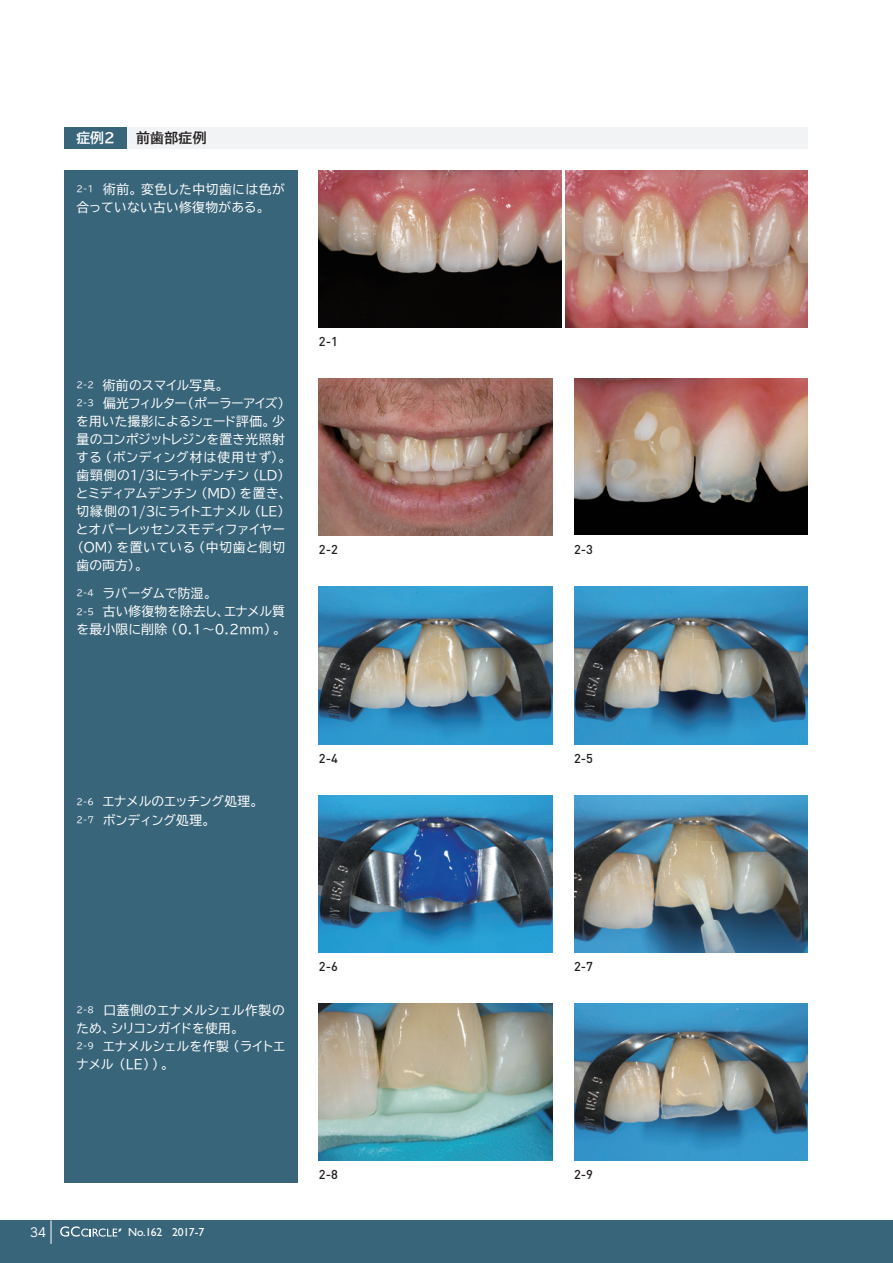
<style>
.page{position:relative;width:893px;height:1263px;background:#fff}
.page>*{position:absolute;margin:0;border:0;box-sizing:border-box;transform-origin:0 0}
.t1{font:700 13.8px "TBUD Go Std";letter-spacing:.025em;color:#231f20}
.t2{font:700 13.8px "TBUD Go Std";color:#fff}
.t3{font:13.35px "Copperplate Gothic Std 29 AB";color:#fff}
.t4{font:12.75px/18px "TBUD Go Std";letter-spacing:-.005em;color:#fff}
.t5{font:12.75px/18px "TBUD Go Std";letter-spacing:-.035em;color:#fff}
.t6{font:12.75px/18.1px "TBUD Go Std";letter-spacing:.025em;color:#fff}
.t7{font:500 12.75px "DINOT";color:#231f20}
.t8{font:12.75px "TBUD Go Std";letter-spacing:-.07em;color:#fff}
.t9{font:12.75px "TBUD Go Std";letter-spacing:-.03em;color:#fff}
.t10{font:12.75px "TBUD Go Std";letter-spacing:.04em;color:#fff}
.t11{font:12.75px "TBUD Go Std";letter-spacing:-.025em;color:#fff}
.t12{font:12.75px "TBUD Go Std";letter-spacing:.03em;color:#fff}
.t13{font:11.7px "Gill Sans Std";letter-spacing:-.02em;color:#fff}
.s1{font-size:8.55px}
</style>
<div class="page">
<div style="left:0;top:1220px;width:893px;height:43px;background:#39657a"></div>
<div style="left:64px;top:128px;width:64px;height:21px;background:#39657a"></div>
<div style="left:128px;top:128px;width:680px;height:21px;background:#f2f3f4"></div>
<img style="left:319px;top:170px;width:242px;height:157px">
<img style="left:566px;top:170px;width:242px;height:157px">
<img style="left:319px;top:378px;width:234px;height:158px">
<img style="left:574px;top:378px;width:234px;height:156px">
<img style="left:319px;top:587px;width:234px;height:157px">
<img style="left:574px;top:587px;width:234px;height:157px">
<img style="left:319px;top:795px;width:234px;height:157px">
<img style="left:574px;top:1003px;width:234px;height:158px">
<img style="left:574px;top:795px;width:234px;height:157px">
<img style="left:319px;top:1003px;width:234px;height:158px">
<div style="left:64px;top:170px;width:234px;height:1012px;background:#39657a"></div>
<svg style="left:51px;top:1220px;width:1px;height:24px"></svg>
<svg style="left:60px;top:1226px;width:62px;height:10px"></svg>
<p class="t2" style="left:76px;top:127px;width:40px">症例2</p>
<p class="t1" style="left:136px;top:127px;width:72px">前歯部症例</p>
<p class="t6" style="left:77px;top:180px;width:210px"><span class="s1">2-1</span> 術前。変色した中切歯には色が合っていない古い修復物がある。</p>
<p class="t4" style="left:77px;top:376px;width:153px"><span class="s1">2-2</span> 術前のスマイル写真。</p>
<p class="t8" style="left:77px;top:392px;width:215px"><span class="s1">2-3</span> 偏光フィルター（ポーラーアイズ）</p>
<p class="t4" style="left:76px;top:412px;width:210px">を用いた撮影によるシェード評価。少</p>
<p class="t9" style="left:76px;top:429px;width:210px">量のコンポジットレジンを置き光照射</p>
<p class="t10" style="left:76px;top:447px;width:216px">する（ボンディング材は使用せず）。</p>
<p class="t4" style="left:76px;top:466px;width:215px">歯頸側の1/3にライトデンチン（LD）</p>
<p class="t5" style="left:76px;top:484px;width:217px">とミディアムデンチン（MD）を置き、</p>
<p class="t4" style="left:77px;top:502px;width:215px">切縁側の1/3にライトエナメル（LE）</p>
<p class="t11" style="left:76px;top:519px;width:211px">とオパーレッセンスモディファイヤー</p>
<p class="t12" style="left:71px;top:537px;width:215px">（OM）を置いている（中切歯と側切</p>
<p class="t4" style="left:76px;top:556px;width:73px">歯の両方）。</p>
<p class="t4" style="left:76px;top:584px;width:211px"><span class="s1">2-4</span> ラバーダムで防湿。<br><span class="s1">2-5</span> 古い修復物を除去し、エナメル質を最小限に削除（0.1〜0.2mm）。</p>
<p class="t7" style="left:319px;top:333px;width:21px">2-1</p>
<p class="t7" style="left:319px;top:541px;width:21px">2-2</p>
<p class="t7" style="left:574px;top:541px;width:21px">2-3</p>
<p class="t5" style="left:77px;top:792px;width:188px"><span class="s1">2-6</span> エナメルのエッチング処理。<br><span class="s1">2-7</span> ボンディング処理。</p>
<p class="t7" style="left:319px;top:749px;width:21px">2-4</p>
<p class="t7" style="left:574px;top:749px;width:21px">2-5</p>
<p class="t4" style="left:76px;top:1001px;width:211px"><span class="s1">2-8</span> 口蓋側のエナメルシェル作製のため、シリコンガイドを使用。<br><span class="s1">2-9</span> エナメルシェルを作製（ライトエナメル（LE））。</p>
<p class="t7" style="left:319px;top:958px;width:21px">2-6</p>
<p class="t7" style="left:574px;top:958px;width:21px">2-7</p>
<p class="t3" style="left:30px;top:1224px;width:18px">34</p>
<p class="t13" style="left:128px;top:1226px;width:78px">No.162 2017-7</p>
<p class="t7" style="left:319px;top:1166px;width:21px">2-8</p>
<p class="t7" style="left:574px;top:1166px;width:21px">2-9</p>
</div>
